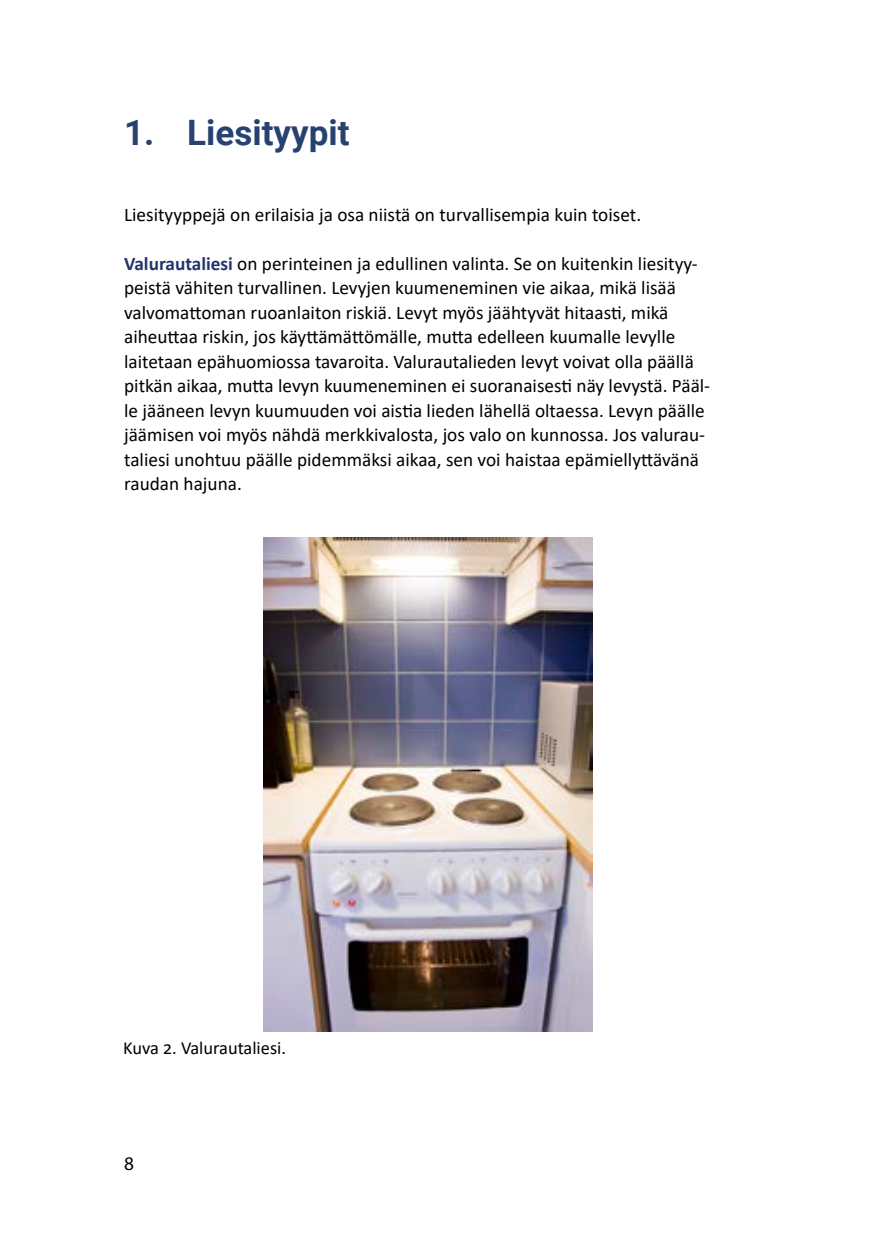
<style>
.page{position:relative;width:874px;height:1241px;background:#fff}
.page>*{position:absolute;margin:0;border:0;box-sizing:border-box;transform-origin:0 0}
.t1{font:700 35px "Roboto";color:#274171}
.t2{font:19.25px/24.5px "Calibri";color:#000}
.t3{font:19.25px "Myriad Pro";color:#000}
.t4{font:18.38px "Calibri";color:#000}
.s1{font-weight:700;color:#22346b}
</style>
<div class="page">
<img style="left:263px;top:537px;width:329px;height:494px">
<h1 class="t1" style="left:124px;top:108px;width:227px">1. Liesityypit</h1>
<p class="t2" style="left:124px;top:201px;width:518px">Liesityyppejä on erilaisia ja osa niistä on turvallisempia kuin toiset.</p>
<p class="t2" style="left:124px;top:250px;width:587px"><span class="s1">Valurautaliesi</span> on perinteinen ja edullinen valinta. Se on kuitenkin liesityy&shy;peistä vähiten turvallinen. Levyjen kuumeneminen vie aikaa, mikä lisää valvomattoman ruoanlaiton riskiä. Levyt myös jäähtyvät hitaasti, mikä aiheuttaa riskin, jos käyttämättömälle, mutta edelleen kuumalle levylle laitetaan epähuomiossa tavaroita. Valurautalieden levyt voivat olla päällä pitkän aikaa, mutta levyn kuumeneminen ei suoranaisesti näy levystä. Pääl&shy;le jääneen levyn kuumuuden voi aistia lieden lähellä oltaessa. Levyn päälle jäämisen voi myös nähdä merkkivalosta, jos valo on kunnossa. Jos valurau&shy;taliesi unohtuu päälle pidemmäksi aikaa, sen voi haistaa epämiellyttävänä raudan hajuna.</p>
<p class="t4" style="left:123px;top:1034px;width:164px">Kuva 2. Valurautaliesi.</p>
<p class="t3" style="left:124px;top:1151px;width:11px">8</p>
</div>
